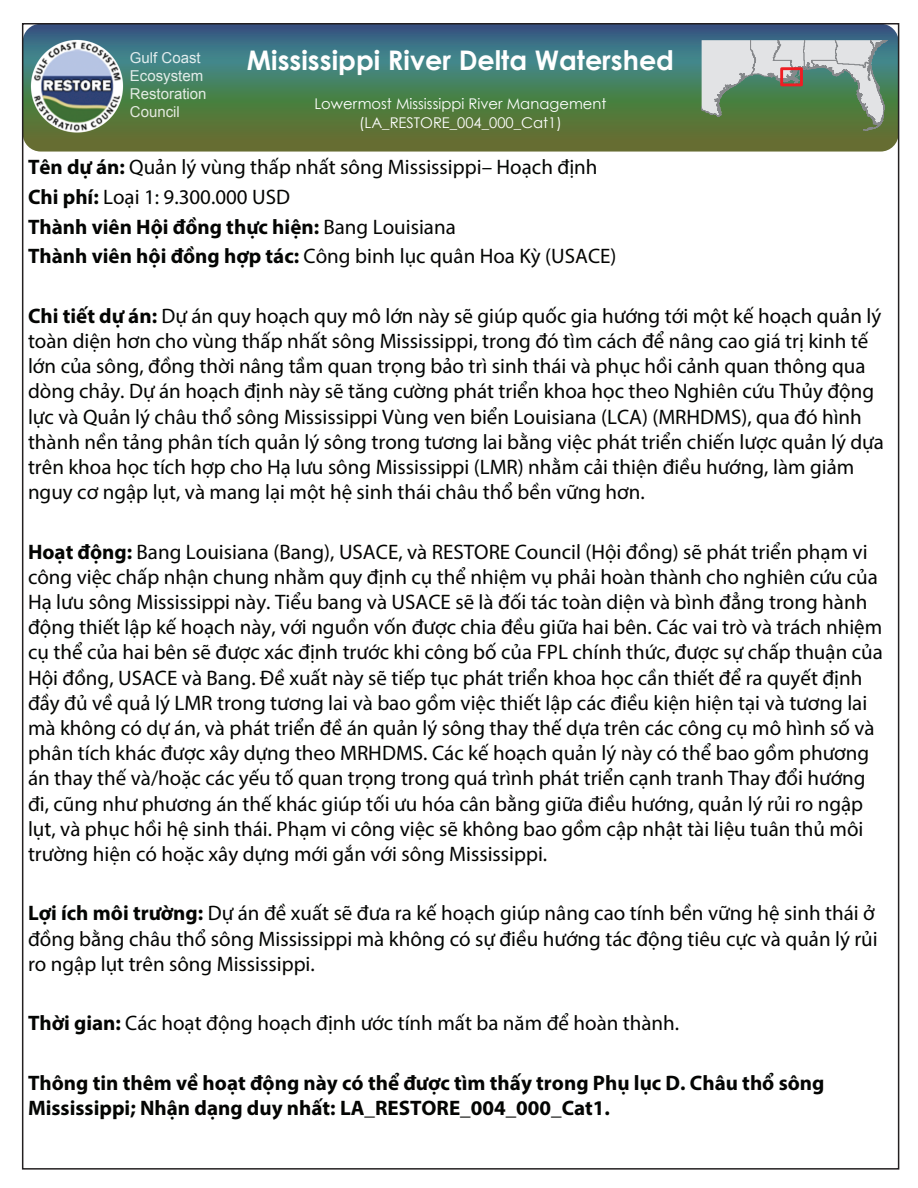
<style>
.page{position:relative;width:918px;height:1188px;background:#fff}
.page>*{position:absolute;margin:0;border:0;box-sizing:border-box;transform-origin:0 0}
.t1{font:700 27px "Century Gothic";color:#fff}
.t2{font:21px/25.2px "Myriad Pro";color:#040503}
.t3{font:700 21px/25.2px "Myriad Pro";color:#040503}
.t4{font:15px/18px "Arial";color:rgb(255 255 255/.85)}
.t5{font:14.7px/18.3px "Century Gothic";color:#fff;text-align:center}
.s1{font-weight:700}
</style>
<div class="page">
<svg style="left:25px;top:26px;width:871px;height:126px;background:#4d765c"></svg>
<svg style="left:702px;top:40px;width:191px;height:91px;background:#8aa48a"></svg>
<div style="left:780px;top:67px;width:23px;height:19px;border:3px solid #ee1d23"></div>
<img style="left:25px;top:33px;width:110px;height:106px">
<p class="t4" style="left:130px;top:48px;width:78px">Gulf Coast<br>Ecosystem<br>Restoration<br>Council</p>
<p class="t1" style="left:247px;top:44px;width:429px">Mississippi River Delta Watershed</p>
<p class="t5" style="left:314px;top:95px;width:293px">Lowermost Mississippi River Management (LA_RESTORE_004_000_Cat1)</p>
<p class="t2" style="left:28px;top:152px;width:590px;line-height:29.7px"><span class="s1">Tên dự án:</span> Quản lý vùng thấp nhất sông Mississippi– Hoạch định <span class="s1">Chi phí:</span> Loại 1: 9.300.000 USD<br><span class="s1">Thành viên Hội đồng thực hiện:</span> Bang Louisiana<br><span class="s1">Thành viên hội đồng hợp tác:</span> Công binh lục quân Hoa Kỳ (USACE)</p>
<p class="t2" style="left:28px;top:303px;width:858px"><span class="s1">Chi tiết dự án:</span> Dự án quy hoạch quy mô lớn này sẽ giúp quốc gia hướng tới một kế hoạch quản lý toàn diện hơn cho vùng thấp nhất sông Mississippi, trong đó tìm cách để nâng cao giá trị kinh tế lớn của sông, đồng thời nâng tầm quan trọng bảo trì sinh thái và phục hồi cảnh quan thông qua dòng chảy. Dự án hoạch định này sẽ tăng cường phát triển khoa học theo Nghiên cứu Thủy động lực và Quản lý châu thổ sông Mississippi Vùng ven biển Louisiana (LCA) (MRHDMS), qua đó hình thành nền tảng phân tích quản lý sông trong tương lai bằng việc phát triển chiến lược quản lý dựa trên khoa học tích hợp cho Hạ lưu sông Mississippi (LMR) nhằm cải thiện điều hướng, làm giảm nguy cơ ngập lụt, và mang lại một hệ sinh thái châu thổ bền vững hơn.</p>
<p class="t2" style="left:28px;top:539px;width:856px"><span class="s1">Hoạt động:</span> Bang Louisiana (Bang), USACE, và RESTORE Council (Hội đồng) sẽ phát triển phạm vi công việc chấp nhận chung nhằm quy định cụ thể nhiệm vụ phải hoàn thành cho nghiên cứu của Hạ lưu sông Mississippi này. Tiểu bang và USACE sẽ là đối tác toàn diện và bình đẳng trong hành động thiết lập kế hoạch này, với nguồn vốn được chia đều giữa hai bên. Các vai trò và trách nhiệm cụ thể của hai bên sẽ được xác định trước khi công bố của FPL chính thức, được sự chấp thuận của Hội đồng, USACE và Bang. Đề xuất này sẽ tiếp tục phát triển khoa học cần thiết để ra quyết định đầy đủ về quả lý LMR trong tương lai và bao gồm việc thiết lập các điều kiện hiện tại và tương lai mà không có dự án, và phát triển đề án quản lý sông thay thế dựa trên các công cụ mô hình số và phân tích khác được xây dựng theo MRHDMS. Các kế hoạch quản lý này có thể bao gồm phương án thay thế và/hoặc các yếu tố quan trọng trong quá trình phát triển cạnh tranh Thay đổi hướng đi, cũng như phương án thế khác giúp tối ưu hóa cân bằng giữa điều hướng, quản lý rủi ro ngập lụt, và phục hồi hệ sinh thái. Phạm vi công việc sẽ không bao gồm cập nhật tài liệu tuân thủ môi trường hiện có hoặc xây dựng mới gắn với sông Mississippi.</p>
<p class="t2" style="left:28px;top:901px;width:851px"><span class="s1">Lợi ích môi trường:</span> Dự án đề xuất sẽ đưa ra kế hoạch giúp nâng cao tính bền vững hệ sinh thái ở đồng bằng châu thổ sông Mississippi mà không có sự điều hướng tác động tiêu cực và quản lý rủi ro ngập lụt trên sông Mississippi.</p>
<p class="t2" style="left:28px;top:1010px;width:653px"><span class="s1">Thời gian:</span> Các hoạt động hoạch định ước tính mất ba năm để hoàn thành.</p>
<p class="t3" style="left:28px;top:1069px;width:798px">Thông tin thêm về hoạt động này có thể được tìm thấy trong Phụ lục D. Châu thổ sông<br>Mississippi; Nhận dạng duy nhất: LA_RESTORE_004_000_Cat1.</p>
</div>
